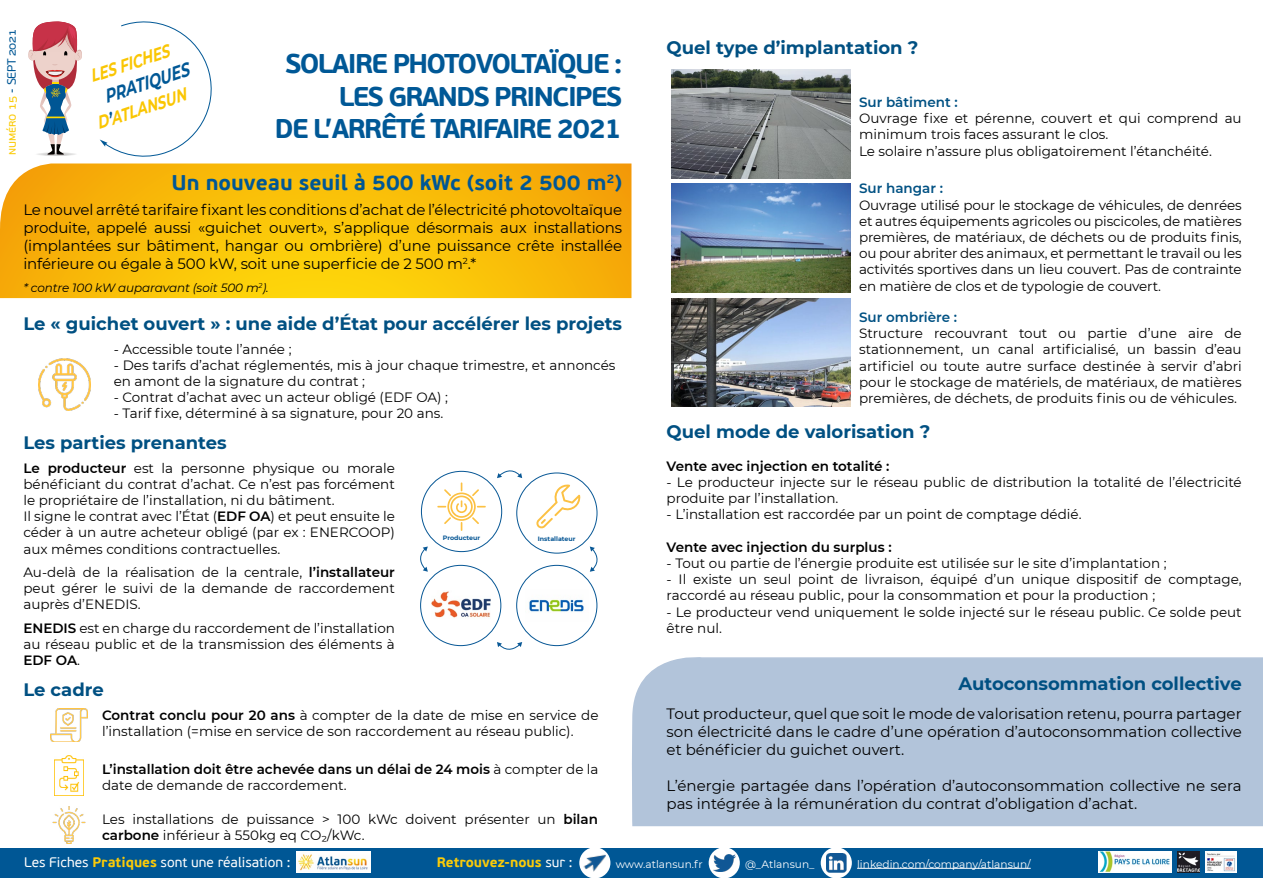
<style>
.page{position:relative;width:1263px;height:893px;background:#fff}
.page>*{position:absolute;margin:0;border:0;box-sizing:border-box;transform-origin:0 0}
.t1{font:700 27px/32.4px "PF Beau Sans Pro";letter-spacing:-.06em;color:#005896;text-align:right}
.t2{font:700 21.15px "PF Beau Sans Pro";color:#005795}
.t3{font:italic 700 18.9px "Montserrat";color:#005896;scale:.77 1}
.t4{font:700 18px "Montserrat";color:#005082}
.t5{font:italic 700 17.85px "Montserrat";color:#fac603;scale:.77 1}
.t6{font:15px/18px "Montserrat";color:#000;text-align:justify}
.t7{font:13.8px "PF Beau Sans Pro";color:#fff}
.t8{font:700 13.8px "PF Beau Sans Pro";color:#fbcb08}
.t9{font:13.5px/16.2px "Montserrat";color:#000}
.t10{font:600 13.5px/16.2px "Montserrat";color:#000}
.t11{font:600 13.5px "Montserrat";color:#005183}
.t12{font:italic 12px "Montserrat";letter-spacing:-.01em;color:#000}
.t13{font:12px "PF Beau Sans Pro";letter-spacing:-.03em;color:#005795}
.t14{font:10.65px "Montserrat";color:#fff}
.t15{font:700 6.3px "Montserrat";color:#075795}
.s1{color:#fbcb08}
.s2{color:#005896}
.s3{font-weight:600}
.s4{font-weight:400}
.s5{font-weight:700;color:#fbcb08}
.s6{font-weight:400;color:#fff}
</style>
<div class="page">
<div style="left:632px;top:657px;width:631px;height:170px;background:#b2c4da"></div>
<img style="left:54px;top:755px;width:30px;height:40px">
<svg style="left:28px;top:22px;width:54px;height:134px"></svg>
<svg style="left:100px;top:21px;width:112px;height:136px"></svg>
<svg style="left:0;top:163px;width:631px;height:135px;background:#f8bb0b"></svg>
<img style="left:52px;top:807px;width:34px;height:37px">
<img style="left:50px;top:709px;width:37px;height:33px">
<img style="left:38px;top:358px;width:52px;height:52px">
<img style="left:672px;top:70px;width:178px;height:108px">
<img style="left:672px;top:184px;width:178px;height:108px">
<img style="left:672px;top:298px;width:178px;height:109px">
<div style="left:516px;top:565px;width:81px;height:81px;border:1px solid #075795;border-radius:50%"></div>
<img style="left:529px;top:599px;width:55px;height:13px">
<div style="left:420px;top:565px;width:81px;height:81px;border:1px solid #075795;border-radius:50%"></div>
<img style="left:431px;top:591px;width:59px;height:27px">
<div style="left:516px;top:473px;width:81px;height:80px;border:1px solid #075795;border-radius:50%"></div>
<svg style="left:536px;top:484px;width:45px;height:45px"></svg>
<div style="left:421px;top:471px;width:81px;height:81px;border:1px solid #075795;border-radius:50%"></div>
<svg style="left:437px;top:482px;width:49px;height:49px"></svg>
<svg style="left:497px;top:470px;width:25px;height:8px"></svg>
<svg style="left:590px;top:546px;width:8px;height:26px"></svg>
<svg style="left:420px;top:546px;width:8px;height:26px"></svg>
<svg style="left:497px;top:642px;width:25px;height:8px"></svg>
<div style="left:0;top:848px;width:1263px;height:29px;background:#005795"></div>
<div style="left:821px;top:847px;width:31px;height:31px;background:#fff;border-radius:50%"></div>
<img style="left:296px;top:851px;width:75px;height:21px">
<img style="left:1098px;top:851px;width:73px;height:21px">
<img style="left:1178px;top:851px;width:21px;height:21px">
<img style="left:826px;top:853px;width:20px;height:20px">
<hr style="left:857px;top:868px;width:174px;height:1px;background:#fff">
<div style="left:709px;top:847px;width:31px;height:31px;background:#fff;border-radius:50%"></div>
<img style="left:713px;top:854px;width:22px;height:18px">
<div style="left:579px;top:847px;width:31px;height:31px;background:#fff;border-radius:50%"></div>
<img style="left:581px;top:853px;width:27px;height:22px">
<img style="left:1206px;top:851px;width:30px;height:21px">
<p class="t13" style="left:5px;top:155px;width:128px;rotate:-90deg"><span class="s1">numéro 15</span> - SEPT 2021</p>
<h3 class="t5" style="left:87px;top:64px;width:108px;rotate:-19deg">LES FICHES</h3>
<h3 class="t3" style="left:101px;top:83px;width:116px;rotate:-18deg">PRATIQUES</h3>
<h3 class="t5" style="left:93px;top:112px;width:122px;rotate:-19deg">D<span class="s2">’</span>ATLANSUN</h3>
<h1 class="t1" style="left:275px;top:48px;width:349px">SOLAIRE PHOTOVOLTAÏQUE :<br>LES GRANDS PRINCIPES<br>DE L’ARRÊTÉ TARIFAIRE 2021</h1>
<h2 class="t2" style="left:171px;top:170px;width:452px">Un nouveau seuil à 500 kWc (soit 2 500 m<sup>2</sup>)</h2>
<p class="t6" style="left:23px;top:200px;width:600px">Le nouvel arrêté tarifaire fixant les conditions d’achat de l’électricité photovoltaïque produite, appelé aussi «guichet ouvert», s’applique désormais aux installations (implantées sur bâtiment, hangar ou ombrière) d’une puissance crête installée inférieure ou égale à 500 kW, soit une superficie de 2 500 m<sup>2</sup>.*</p>
<p class="t12" style="left:23px;top:280px;width:247px">* contre 100 kW auparavant (soit 500 m<sup>2</sup>).</p>
<h3 class="t4" style="left:667px;top:34px;width:253px">Quel type d’implantation ?</h3>
<p class="t11" style="left:859px;top:93px;width:100px">Sur bâtiment :</p>
<p class="t9" style="left:859px;top:110px;width:384px">Ouvrage fixe et pérenne, couvert et qui comprend au minimum trois faces assurant le clos.<br>Le solaire n’assure plus obligatoirement l’étanchéité.</p>
<p class="t11" style="left:859px;top:179px;width:86px">Sur hangar :</p>
<p class="t9" style="left:859px;top:196px;width:384px;text-align:justify">Ouvrage utilisé pour le stockage de véhicules, de denrées et autres équipements agricoles ou piscicoles, de matières premières, de matériaux, de déchets ou de produits finis, ou pour abriter des animaux, et permettant le travail ou les activités sportives dans un lieu couvert. Pas de contrainte en matière de clos et de typologie de couvert.</p>
<h3 class="t4" style="left:23px;top:311px;width:600px">Le « guichet ouvert » : une aide d’État pour accélérer les projets</h3>
<p class="t11" style="left:859px;top:308px;width:100px">Sur ombrière :</p>
<p class="t9" style="left:859px;top:325px;width:384px;text-align:justify">Structure recouvrant tout ou partie d’une aire de stationnement, un canal artificialisé, un bassin d’eau artificiel ou toute autre surface destinée à servir d’abri pour le stockage de matériels, de matériaux, de matières premières, de déchets, de produits finis ou de véhicules.</p>
<h3 class="t4" style="left:667px;top:419px;width:265px">Quel mode de valorisation ?</h3>
<p class="t10" style="left:667px;top:457px;width:224px">Vente avec injection en totalité :</p>
<p class="t9" style="left:667px;top:474px;width:577px">- Le producteur injecte sur le réseau public de distribution la totalité de l’électricité produite par l’installation.</p>
<p class="t9" style="left:667px;top:506px;width:416px">- L’installation est raccordée par un point de comptage dédié.</p>
<p class="t10" style="left:667px;top:538px;width:227px">Vente avec injection du surplus :</p>
<p class="t9" style="left:667px;top:555px;width:501px">- Tout ou partie de l’énergie produite est utilisée sur le site d’implantation ;</p>
<p class="t9" style="left:667px;top:571px;width:577px">- Il existe un seul point de livraison, équipé d’un unique dispositif de comptage, raccordé au réseau public, pour la consommation et pour la production ;</p>
<p class="t9" style="left:667px;top:603px;width:577px">- Le producteur vend uniquement le solde injecté sur le réseau public. Ce solde peut être nul.</p>
<p class="t9" style="left:114px;top:340px;width:179px">- Accessible toute l’année ;</p>
<p class="t9" style="left:114px;top:356px;width:503px">- Des tarifs d’achat réglementés, mis à jour chaque trimestre, et annoncés en amont de la signature du contrat ;</p>
<p class="t9" style="left:114px;top:389px;width:336px">- Contrat d’achat avec un acteur obligé (EDF OA) ;</p>
<p class="t9" style="left:114px;top:405px;width:331px">- Tarif fixe, déterminé à sa signature, pour 20 ans.</p>
<h3 class="t4" style="left:23px;top:430px;width:205px">Les parties prenantes</h3>
<p class="t9" style="left:23px;top:459px;width:373px"><span class="s3">Le producteur</span> est la personne physique ou morale bénéficiant du contrat d’achat. Ce n’est pas forcément le propriétaire de l’installation, ni du bâtiment.<br>Il signe le contrat avec l’État (<span class="s3">EDF OA</span>) et peut ensuite le céder à un autre acheteur obligé (par ex : ENERCOOP) aux mêmes conditions contractuelles.</p>
<p class="t9" style="left:23px;top:564px;width:373px;text-align:justify">Au-delà de la réalisation de la centrale, <span class="s3">l’installateur </span>peut gérer le suivi de la demande de raccordement auprès d’ENEDIS.</p>
<p class="t9" style="left:23px;top:619px;width:373px;text-align:justify"><span class="s3">ENEDIS</span> est en charge du raccordement de l’installation au réseau public et de la transmission des éléments à <span class="s3">EDF OA</span>.</p>
<p class="t15" style="left:443px;top:533px;width:39px">Producteur</p>
<p class="t15" style="left:538px;top:534px;width:39px">Installateur</p>
<h3 class="t4" style="left:23px;top:676px;width:82px">Le cadre</h3>
<p class="t9" style="left:102px;top:706px;width:498px"><span class="s3">Contrat conclu pour 20 ans</span> à compter de la date de mise en service de l’installation (=mise en service de son raccordement au réseau public).</p>
<p class="t10" style="left:102px;top:760px;width:498px">L’installation doit être achevée dans un délai de 24 mois <span class="s4">à compter de la date de demande de raccordement.</span></p>
<p class="t9" style="left:102px;top:811px;width:497px">Les installations de puissance &gt; 100 kWc doivent présenter un <span class="s3">bilan carbone</span> inférieur à 550kg eq CO²/kWc.</p>
<h3 class="t4" style="left:958px;top:671px;width:285px">Autoconsommation collective</h3>
<p class="t6" style="left:667px;top:704px;width:577px">Tout producteur, quel que soit le mode de valorisation retenu, pourra partager son électricité dans le cadre d’une opération d’autoconsommation collective et bénéficier du guichet ouvert.</p>
<p class="t6" style="left:667px;top:776px;width:577px">L’énergie partagée dans l’opération d’autoconsommation collective ne sera pas intégrée à la rémunération du contrat d’obligation d’achat.</p>
<p class="t7" style="left:24px;top:854px;width:268px">Les Fiches <span class="s5">Pratiques</span> sont une réalisation :</p>
<p class="t8" style="left:437px;top:853px;width:137px">Retrouvez-nous <span class="s6">sur :</span></p>
<p class="t14" style="left:616px;top:856px;width:89px">www.atlansun.fr</p>
<p class="t14" style="left:745px;top:856px;width:71px">@_Atlansun_</p>
<p class="t14" style="left:857px;top:856px;width:175px">linkedin.com/company/atlansun/</p>
</div>
